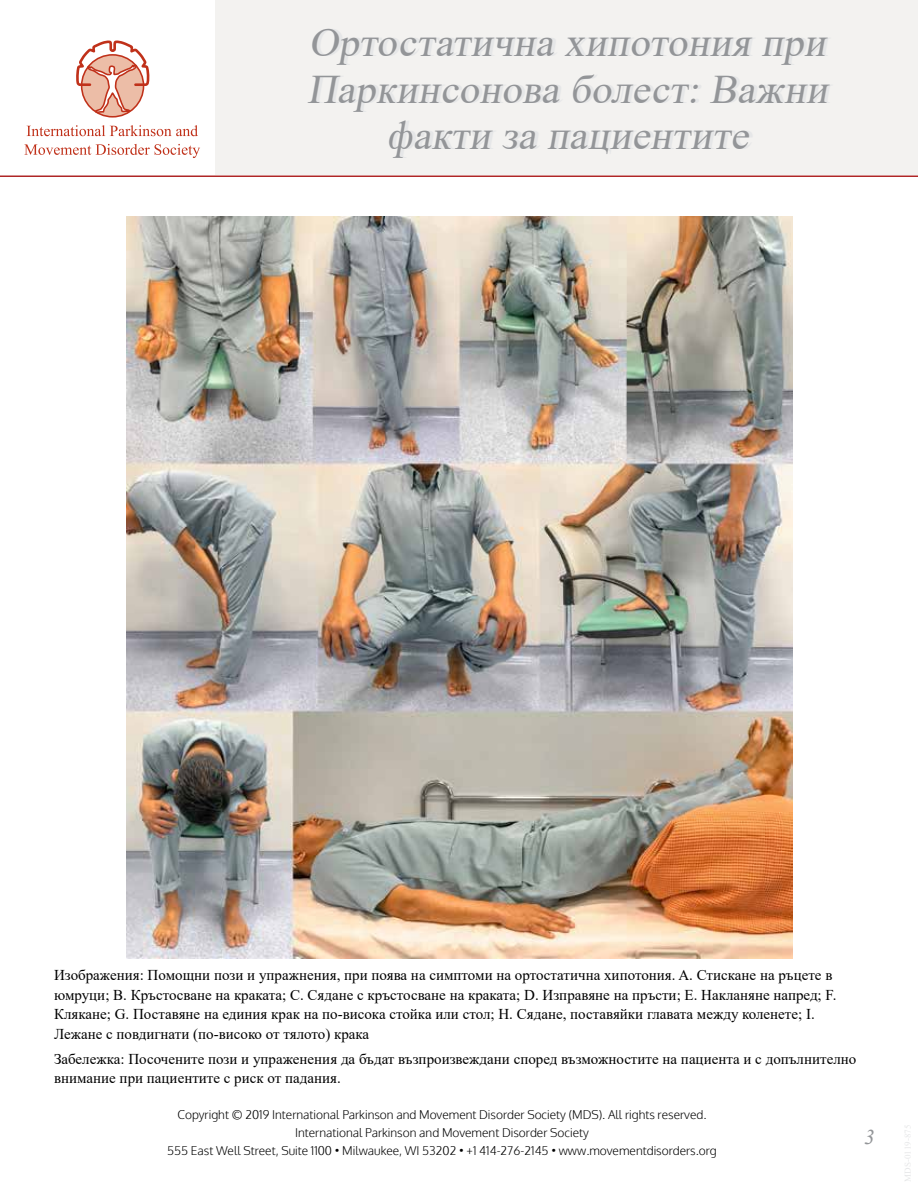
<style>
.page{position:relative;width:918px;height:1188px;background:#fff}
.page>*{position:absolute;margin:0;border:0;box-sizing:border-box;transform-origin:0 0}
.t1{font:italic 40.5px/46.5px "Times New Roman";color:#939598;text-align:center}
.t2{font:italic 21px "Times New Roman";color:#939598}
.t3{font:15px/19.5px "Times New Roman";color:#000}
.t4{font:300 12px/18px "Oxygen";color:#000;text-align:center}
</style>
<div class="page">
<div style="left:215px;top:0;width:703px;height:176px;background:#f3f2f0"></div>
<hr style="left:0;top:176px;width:918px;height:1px;background:#af2626">
<svg style="left:76px;top:40px;width:74px;height:74px"></svg>
<svg style="left:27px;top:125px;width:171px;height:11px"></svg>
<svg style="left:24px;top:144px;width:176px;height:14px"></svg>
<img style="left:126px;top:216px;width:667px;height:743px">
<h1 class="t1" style="left:307px;top:18px;width:531px">Ортостатична хипотония при<br>Паркинсонова болест:Важни факти за пациентите</h1>
<p class="t3" style="left:54px;top:965px;width:784px">Изображения: Помощни пози и упражнения, при поява на симптоми на ортостатична хипотония. A. Стискане на ръцете в юмруци; B. Кръстосване на краката; C. Сядане с кръстосване на краката; D. Изправяне на пръсти; E. Накланяне напред; F.<br>Клякане; G. Поставяне на единия крак на по-висока стойка или стол; H. Сядане, поставяйки главата между коленете; I.<br>Лежане с повдигнати (по-високо от тялото) крака</p>
<p class="t3" style="left:54px;top:1048px;width:804px">Забележка: Посочените пози и упраженения да бъдат възпроизвеждани според възможностите на пациента и с допълнително внимание при пациентите с риск от падания.</p>
<p class="t4" style="left:167px;top:1106px;width:551px">Copyright © 2019 International Parkinson and Movement Disorder Society (MDS). All rights reserved.<br>International Parkinson and Movement Disorder Society<br>555 East Well Street, Suite 1100 • Milwaukee, WI 53202 • +1 414-276-2145 • www.movementdisorders.org</p>
<h2 class="t2" style="left:864px;top:1123px;width:12px">3</h2>
</div>
